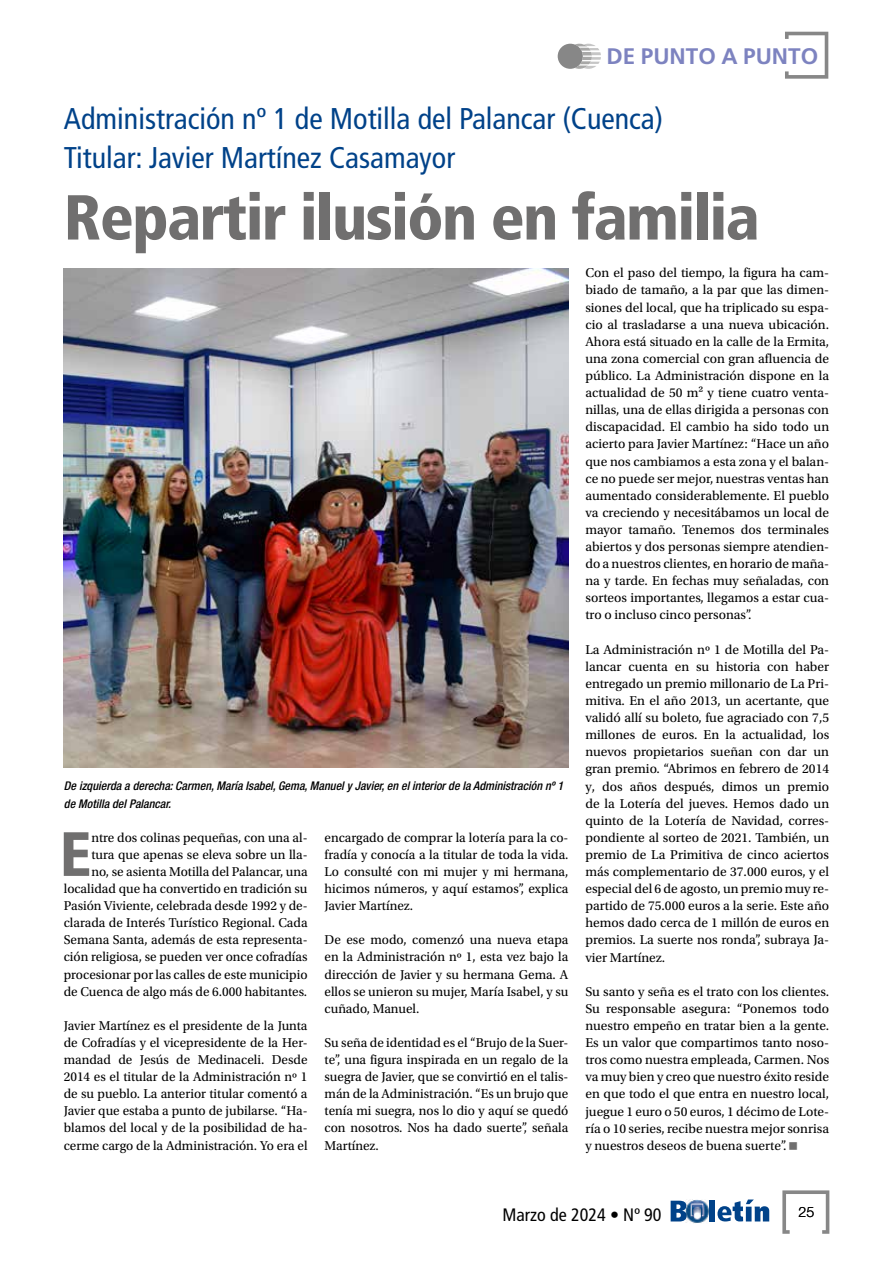
<style>
.page{position:relative;width:893px;height:1263px;background:#fff}
.page>*{position:absolute;margin:0;border:0;box-sizing:border-box;transform-origin:0 0}
.t1{font:900 condensed 63.45px "Frutiger LT Std";letter-spacing:-.025em;color:#706f6f}
.t2{font:900 condensed 62.55px "Frutiger LT Std";color:#706f6f}
.t3{font:condensed 30px/39px "Frutiger LT Std";color:#004289}
.t4{font:700 22.5px "Frutiger LT Std";color:#7d83c0}
.t5{font:condensed 18px "Frutiger LT Std";color:#000}
.t6{font:300 14.25px "Helvetica Neue LT Std";color:#000}
.t7{font:13.5px/17.1px "Utopia Std";color:#000;text-align:justify}
.t8{font:italic 500 condensed 12px/17.1px "Helvetica Neue LT Std";color:#000}
</style>
<div class="page">
<svg style="left:785px;top:32px;width:43px;height:47px"></svg>
<svg style="left:575px;top:44px;width:26px;height:25px"></svg>
<div style="left:558px;top:44px;width:25px;height:25px;background:#878787;border-radius:50%"></div>
<img style="left:64px;top:269px;width:505px;height:499px">
<svg style="left:782px;top:1190px;width:47px;height:44px"></svg>
<svg style="left:671px;top:1201px;width:15px;height:20px"></svg>
<div style="left:709px;top:1200px;width:6px;height:21px;background:#004289"></div>
<svg style="left:717px;top:1199px;width:52px;height:22px"></svg>
<img style="left:686px;top:1199px;width:23px;height:24px">
<h3 class="t4" style="left:607px;top:43px;width:213px">DE PUNTO A PUNTO</h3>
<h3 class="t3" style="left:64px;top:99px;width:601px">Administración nº 1 de Motilla del Palancar (Cuenca)<br>Titular: Javier Martínez Casamayor</h3>
<h1 class="t1" style="left:64px;top:179px;width:697px">Repartir ilusión en familia</h1>
<p class="t8" style="left:64px;top:778px;width:501px">De izquierda a derecha: Carmen, María Isabel, Gema, Manuel y Javier, en el interior de la Administración nº 1 de Motilla del Palancar.</p>
<h2 class="t2" style="left:60px;top:816px;width:33px">E</h2>
<p class="t7" style="left:325px;top:829px;width:245px">encargado de comprar la lotería para la co&shy;fradía y conocía a la titular de toda la vida.<br>Lo consulté con mi mujer y mi hermana, hicimos números, y aquí estamos”, explica Javier Martínez.</p>
<p class="t7" style="left:325px;top:932px;width:245px">De ese modo, comenzó una nueva etapa en la Administración nº 1, esta vez bajo la dirección de Javier y su hermana Gema. A ellos se unieron su mujer, María Isabel, y su cuñado, Manuel.</p>
<p class="t7" style="left:325px;top:1034px;width:245px">Su seña de identidad es el “Brujo de la Suer&shy;te”, una figura inspirada en un regalo de la suegra de Javier, que se convirtió en el talis&shy;mán de la Administración. “Es un brujo que tenía mi suegra, nos lo dio y aquí se quedó con nosotros. Nos ha dado suerte”, señala Martínez.</p>
<p class="t7" style="left:64px;top:829px;width:245px;text-align:right">ntre dos colinas pequeñas, con una al-<br>tura que apenas se eleva sobre un lla-<br>no, se asienta Motilla del Palancar, una localidad que ha convertido en tradición su Pasión Viviente, celebrada desde 1992 y de&shy;clarada de Interés Turístico Regional. Cada Semana Santa, además de esta representa&shy;ción religiosa, se pueden ver once cofradías procesionar por las calles de este municipio de Cuenca de algo más de 6.000 habitantes.</p>
<p class="t7" style="left:64px;top:1017px;width:245px">Javier Martínez es el presidente de la Junta de Cofradías y el vicepresidente de la Her&shy;mandad de Jesús de Medinaceli. Desde 2014 es el titular de la Administración nº 1 de su pueblo. La anterior titular comentó a Javier que estaba a punto de jubilarse. “Ha&shy;blamos del local y de la posibilidad de ha&shy;cerme cargo de la Administración. Yo era el</p>
<p class="t7" style="left:585px;top:265px;width:245px">Con el paso del tiempo, la figura ha cam&shy;biado de tamaño, a la par que las dimen&shy;siones del local, que ha triplicado su espa&shy;cio al trasladarse a una nueva ubicación.<br>Ahora está situado en la calle de la Ermita, una zona comercial con gran afluencia de público. La Administración dispone en la actualidad de 50 m² y tiene cuatro venta&shy;nillas, una de ellas dirigida a personas con discapacidad. El cambio ha sido todo un acierto para Javier Martínez: “Hace un año que nos cambiamos a esta zona y el balan&shy;ce no puede ser mejor, nuestras ventas han aumentado considerablemente. El pueblo va creciendo y necesitábamos un local de mayor tamaño. Tenemos dos terminales abiertos y dos personas siempre atendien&shy;do a nuestros clientes, en horario de maña&shy;na y tarde. En fechas muy señaladas, con sorteos importantes, llegamos a estar cua&shy;tro o incluso cinco personas”.</p>
<p class="t7" style="left:585px;top:641px;width:245px">La Administración nº 1 de Motilla del Pa&shy;lancar cuenta en su historia con haber entregado un premio millonario de La Pri&shy;mitiva. En el año 2013, un acertante, que validó allí su boleto, fue agraciado con 7,5 millones de euros. En la actualidad, los nuevos propietarios sueñan con dar un gran premio. “Abrimos en febrero de 2014 y, dos años después, dimos un premio de la Lotería del jueves. Hemos dado un quinto de la Lotería de Navidad, corres&shy;pondiente al sorteo de 2021. También, un premio de La Primitiva de cinco aciertos más complementario de 37.000 euros, y el especial del 6 de agosto, un premio muy re&shy;partido de 75.000 euros a la serie. Este año hemos dado cerca de 1 millón de euros en premios. La suerte nos ronda”, subraya Ja&shy;vier Martínez.</p>
<p class="t7" style="left:585px;top:983px;width:245px">Su santo y seña es el trato con los clientes.<br>Su responsable asegura: “Ponemos todo nuestro empeño en tratar bien a la gente.<br>Es un valor que compartimos tanto noso&shy;tros como nuestra empleada, Carmen. Nos va muy bien y creo que nuestro éxito reside en que todo el que entra en nuestro local, juegue 1 euro o 50 euros, 1 décimo de Lote&shy;ría o 10 series, recibe nuestra mejor sonrisa y nuestros deseos de buena suerte”.</p>
<h3 class="t5" style="left:502px;top:1204px;width:161px">Marzo de 2024 • Nº 90</h3>
<p class="t6" style="left:798px;top:1203px;width:17px">25</p>
</div>
